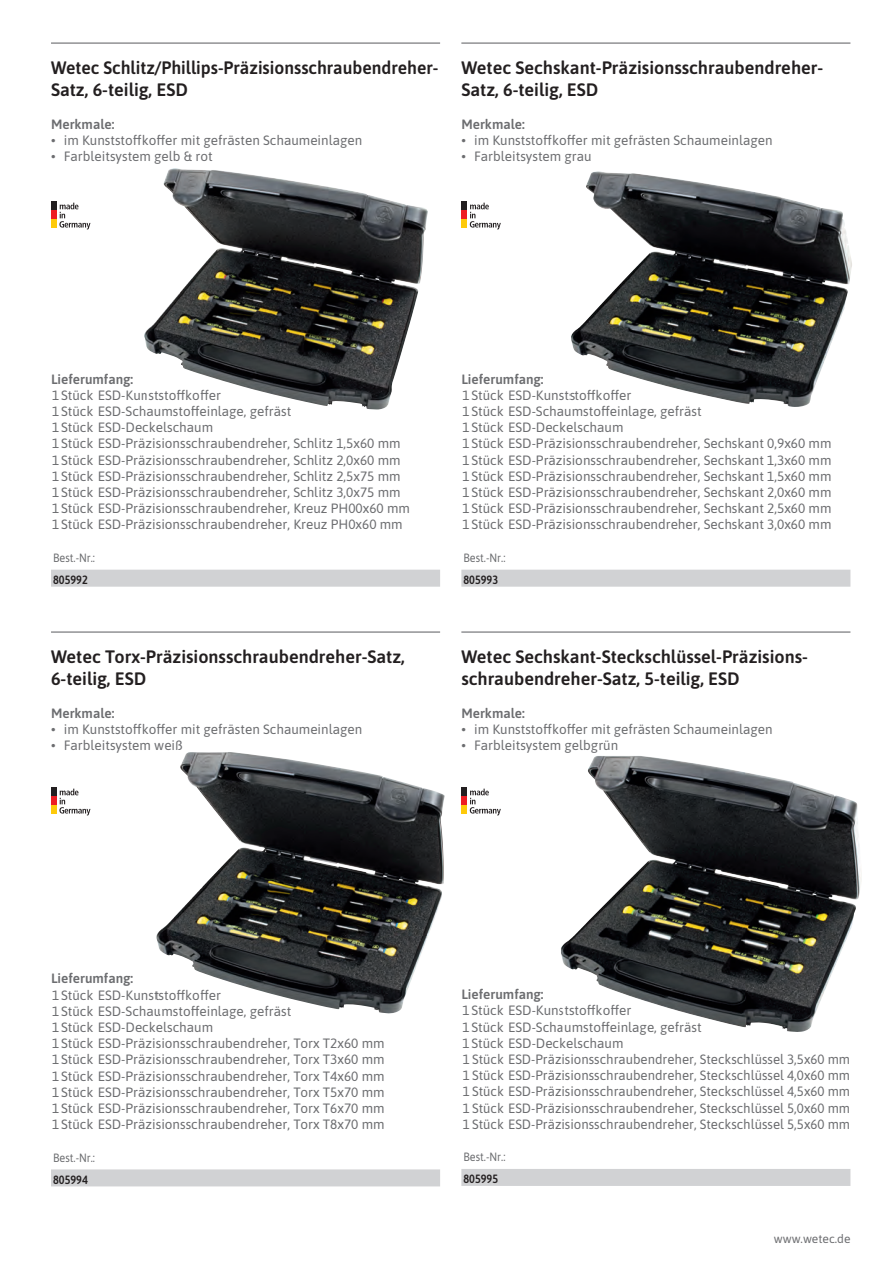
<style>
.page{position:relative;width:893px;height:1263px;background:#fff}
.page>*{position:absolute;margin:0;border:0;box-sizing:border-box;transform-origin:0 0}
.t1{font:600 18px/21.6px "Asap";color:#231f20}
.t2{font:13.5px/16.2px "Asap";color:#6c6d70}
.t3{font:600 13.5px "Asap";color:#6c6d70}
.t4{font:12px "Asap";color:#6c6d70;scale:.9 1}
.t5{font:600 12px "Asap";color:#231f20;scale:.9 1}
.t6{font:12px "Asap";color:#6c6d70}
</style>
<div class="page">
<div style="left:51px;top:570px;width:389px;height:17px;background:#d1d2d4"></div>
<hr style="left:51px;top:43px;width:389px;height:1px;background:#6c6d70">
<div style="left:461px;top:570px;width:389px;height:17px;background:#d1d2d4"></div>
<hr style="left:461px;top:43px;width:389px;height:1px;background:#6c6d70">
<div style="left:51px;top:1169px;width:389px;height:17px;background:#d1d2d4"></div>
<hr style="left:51px;top:631px;width:389px;height:2px;background:#6c6d70">
<div style="left:461px;top:1169px;width:389px;height:17px;background:#d1d2d4"></div>
<hr style="left:461px;top:631px;width:389px;height:2px;background:#6c6d70">
<img style="left:571px;top:171px;width:281px;height:236px">
<img style="left:561px;top:756px;width:301px;height:276px">
<img style="left:144px;top:169px;width:284px;height:240px">
<img style="left:156px;top:752px;width:289px;height:261px">
<svg style="left:59px;top:203px;width:31px;height:26px"></svg>
<div style="left:51px;top:201px;width:6px;height:8px;background:#231f20"></div>
<div style="left:51px;top:210px;width:6px;height:8px;background:#ee1d23"></div>
<div style="left:51px;top:219px;width:6px;height:8px;background:#feca0a"></div>
<svg style="left:59px;top:789px;width:31px;height:26px"></svg>
<div style="left:51px;top:787px;width:6px;height:8px;background:#231f20"></div>
<div style="left:51px;top:796px;width:6px;height:8px;background:#ee1d23"></div>
<div style="left:51px;top:805px;width:6px;height:8px;background:#feca0a"></div>
<svg style="left:470px;top:203px;width:31px;height:26px"></svg>
<div style="left:461px;top:201px;width:6px;height:8px;background:#231f20"></div>
<div style="left:461px;top:210px;width:6px;height:8px;background:#ee1d23"></div>
<div style="left:461px;top:219px;width:6px;height:8px;background:#feca0a"></div>
<svg style="left:470px;top:789px;width:31px;height:26px"></svg>
<div style="left:461px;top:787px;width:6px;height:8px;background:#231f20"></div>
<div style="left:461px;top:796px;width:6px;height:8px;background:#ee1d23"></div>
<div style="left:461px;top:805px;width:6px;height:8px;background:#feca0a"></div>
<h1 class="t1" style="left:51px;top:56px;width:389px">Wetec Schlitz/Phillips-Präzisionsschraubendreher-<br>Satz, 6-teilig, ESD</h1>
<p class="t3" style="left:51px;top:115px;width:65px">Merkmale:</p>
<p class="t2" style="left:51px;top:132px;width:313px">• im Kunststoffkoffer mit gefrästen Schaumeinlagen</p>
<p class="t2" style="left:51px;top:148px;width:163px">• Farbleitsystem gelb &amp; rot</p>
<h1 class="t1" style="left:461px;top:56px;width:363px">Wetec Sechskant-Präzisionsschraubendreher-<br>Satz, 6-teilig, ESD</h1>
<p class="t3" style="left:461px;top:115px;width:65px">Merkmale:</p>
<p class="t2" style="left:461px;top:132px;width:313px">• im Kunststoffkoffer mit gefrästen Schaumeinlagen</p>
<p class="t2" style="left:461px;top:148px;width:132px">• Farbleitsystem grau</p>
<p class="t3" style="left:51px;top:369px;width:84px">Lieferumfang:</p>
<p class="t2" style="left:52px;top:386px;width:359px">1Stück ESD-Kunststoffkoffer<br>1Stück ESD-Schaumstoffeinlage, gefräst<br>1Stück ESD-Deckelschaum<br>1Stück ESD-Präzisionsschraubendreher, Schlitz 1,5x60 mm 1Stück ESD-Präzisionsschraubendreher, Schlitz 2,0x60 mm 1Stück ESD-Präzisionsschraubendreher, Schlitz 2,5x75 mm 1Stück ESD-Präzisionsschraubendreher, Schlitz 3,0x75 mm 1Stück ESD-Präzisionsschraubendreher, Kreuz PH00x60 mm 1Stück ESD-Präzisionsschraubendreher, Kreuz PH0x60 mm</p>
<p class="t4" style="left:53px;top:549px;width:48px">Best.-Nr.:</p>
<p class="t5" style="left:53px;top:571px;width:40px">805992</p>
<h1 class="t1" style="left:51px;top:645px;width:355px">Wetec Torx-Präzisionsschraubendreher-Satz,<br>6-teilig, ESD</h1>
<p class="t3" style="left:51px;top:704px;width:65px">Merkmale:</p>
<p class="t2" style="left:51px;top:720px;width:313px">• im Kunststoffkoffer mit gefrästen Schaumeinlagen</p>
<p class="t2" style="left:51px;top:737px;width:133px">• Farbleitsystem weiß</p>
<p class="t3" style="left:461px;top:369px;width:84px">Lieferumfang:</p>
<p class="t2" style="left:463px;top:386px;width:370px">1Stück ESD-Kunststoffkoffer<br>1Stück ESD-Schaumstoffeinlage, gefräst<br>1Stück ESD-Deckelschaum<br>1Stück ESD-Präzisionsschraubendreher, Sechskant 0,9x60 mm 1Stück ESD-Präzisionsschraubendreher, Sechskant 1,3x60 mm 1Stück ESD-Präzisionsschraubendreher, Sechskant 1,5x60 mm 1Stück ESD-Präzisionsschraubendreher, Sechskant 2,0x60 mm 1Stück ESD-Präzisionsschraubendreher, Sechskant 2,5x60 mm 1Stück ESD-Präzisionsschraubendreher, Sechskant 3,0x60 mm</p>
<p class="t4" style="left:463px;top:549px;width:48px">Best.-Nr.:</p>
<p class="t5" style="left:463px;top:571px;width:40px">805993</p>
<h1 class="t1" style="left:461px;top:645px;width:348px">Wetec Sechskant-Steckschlüssel-Präzisions&shy;schraubendreher-Satz, 5-teilig, ESD</h1>
<p class="t3" style="left:461px;top:704px;width:65px">Merkmale:</p>
<p class="t2" style="left:461px;top:720px;width:313px">• im Kunststoffkoffer mit gefrästen Schaumeinlagen</p>
<p class="t2" style="left:461px;top:737px;width:158px">• Farbleitsystem gelbgrün</p>
<p class="t3" style="left:51px;top:969px;width:84px">Lieferumfang:</p>
<p class="t2" style="left:52px;top:986px;width:334px">1Stück ESD-Kunststoffkoffer<br>1Stück ESD-Schaumstoffeinlage, gefräst<br>1Stück ESD-Deckelschaum<br>1Stück ESD-Präzisionsschraubendreher, Torx T2x60 mm 1Stück ESD-Präzisionsschraubendreher, Torx T3x60 mm 1Stück ESD-Präzisionsschraubendreher, Torx T4x60 mm 1Stück ESD-Präzisionsschraubendreher, Torx T5x70 mm 1Stück ESD-Präzisionsschraubendreher, Torx T6x70 mm 1Stück ESD-Präzisionsschraubendreher, Torx T8x70 mm</p>
<p class="t4" style="left:53px;top:1149px;width:48px">Best.-Nr.:</p>
<p class="t5" style="left:53px;top:1171px;width:40px">805994</p>
<p class="t3" style="left:461px;top:985px;width:84px">Lieferumfang:</p>
<p class="t2" style="left:463px;top:1002px;width:389px">1Stück ESD-Kunststoffkoffer<br>1Stück ESD-Schaumstoffeinlage, gefräst<br>1Stück ESD-Deckelschaum<br>1 Stück ESD-Präzisionsschraubendreher, Steckschlüssel 3,5x60 mm 1 Stück ESD-Präzisionsschraubendreher, Steckschlüssel 4,0x60 mm 1 Stück ESD-Präzisionsschraubendreher, Steckschlüssel 4,5x60 mm 1 Stück ESD-Präzisionsschraubendreher, Steckschlüssel 5,0x60 mm 1 Stück ESD-Präzisionsschraubendreher, Steckschlüssel 5,5x60 mm</p>
<p class="t4" style="left:463px;top:1148px;width:48px">Best.-Nr.:</p>
<p class="t5" style="left:463px;top:1170px;width:40px">805995</p>
<p class="t6" style="left:774px;top:1231px;width:78px">www.wetec.de</p>
</div>
